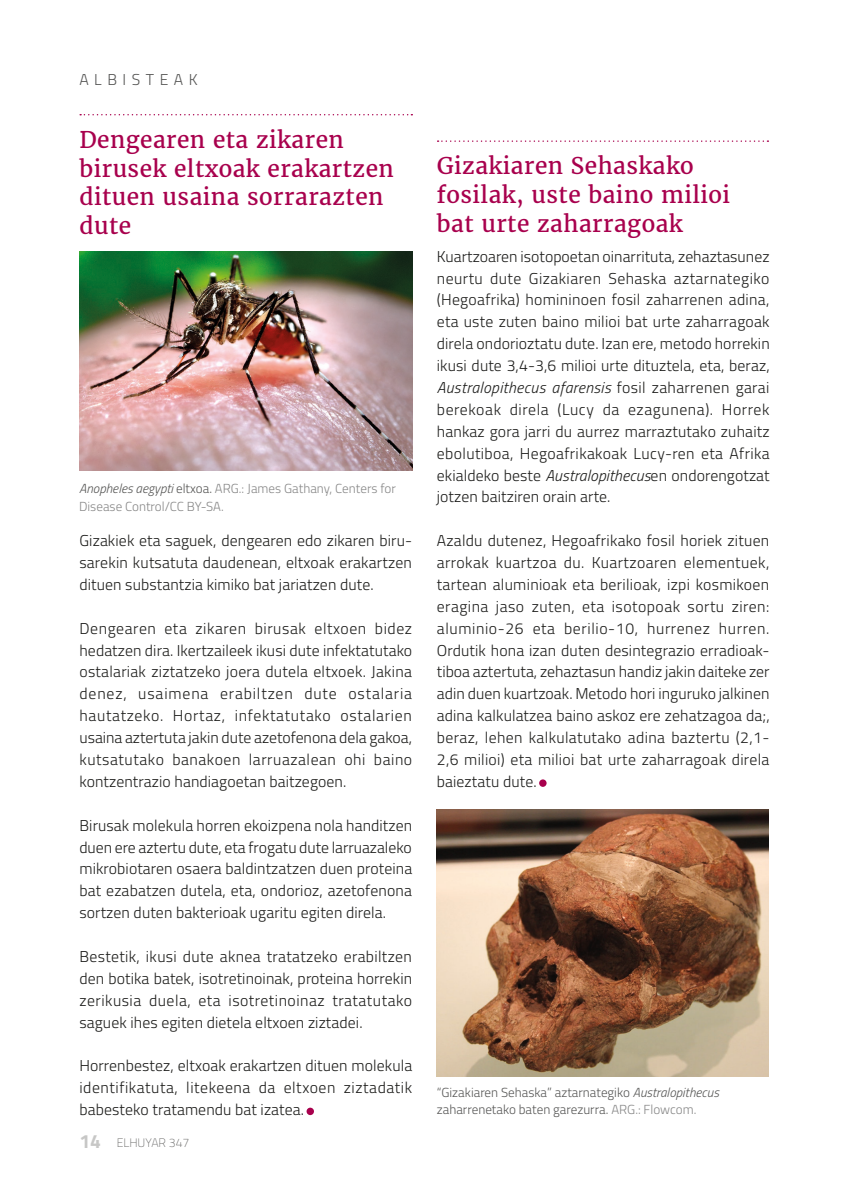
<style>
.page{position:relative;width:844px;height:1191px;background:#fff}
.page>*{position:absolute;margin:0;border:0;box-sizing:border-box;transform-origin:0 0}
.t1{font:22.75px/28.9px "Merriweather";letter-spacing:.02em;color:#a8004d}
.t2{font:300 15.75px/21.9px "Titillium";letter-spacing:.005em;color:#1d1d1b;text-align:justify}
.t3{font:300 15.75px "Titillium";letter-spacing:.35em;color:#575756}
.t4{font:300 13.12px/17.5px "Titillium";color:#575756}
.t5{font:300 13.12px/17.5px "Titillium";color:#878787}
.t6{font:100 12.25px "Titillium";color:#575756}
.s1{font-style:italic;color:#575756}
.s2{color:#575756}
.s3{font-weight:700;font-size:19.25px;color:#c7c7c6}
.s4{font-style:italic}
.s5{color:#878787}
</style>
<div class="page">
<div style="left:306px;top:1107px;width:8px;height:8px;background:#a8004d;border-radius:50%"></div>
<svg style="left:80px;top:114px;width:332px;height:1px"></svg>
<div style="left:539px;top:779px;width:7px;height:8px;background:#a8004d;border-radius:50%"></div>
<svg style="left:437px;top:140px;width:331px;height:2px"></svg>
<img style="left:80px;top:252px;width:332px;height:218px">
<img style="left:436px;top:809px;width:332px;height:267px">
<p class="t3" style="left:79px;top:68px;width:120px">ALBISTEAK</p>
<h1 class="t1" style="left:79px;top:125px;width:316px">Dengearen eta zikaren birusek eltxoak erakartzen dituen usaina sorrarazten dute</h1>
<p class="t5" style="left:79px;top:479px;width:318px"><span class="s1">Anopheles aegypti</span> <span class="s2">eltxoa.</span> ARG.: James Gathany, Centers for<br>Disease Control/CC BY-SA.</p>
<p class="t2" style="left:79px;top:529px;width:334px">Gizakiek eta saguek, dengearen edo zikaren biru&shy;sarekin kutsatuta daudenean, eltxoak erakartzen dituen substantzia kimiko bat jariatzen dute.</p>
<p class="t2" style="left:79px;top:616px;width:334px">Dengearen eta zikaren birusak eltxoen bidez hedatzen dira. Ikertzaileek ikusi dute infektatutako ostalariak ziztatzeko joera dutela eltxoek. Jakina denez, usaimena erabiltzen dute ostalaria hautatzeko. Hortaz, infektatutako ostalarien usaina aztertuta jakin dute azetofenona dela gakoa, kutsatutako banakoen larruazalean ohi baino kontzentrazio handiagoetan baitzegoen.</p>
<p class="t2" style="left:79px;top:813px;width:334px">Birusak molekula horren ekoizpena nola handitzen duen ere aztertu dute, eta frogatu dute larruazaleko mikrobiotaren osaera baldintzatzen duen proteina bat ezabatzen dutela, eta, ondorioz, azetofenona sortzen duten bakterioak ugaritu egiten direla.</p>
<p class="t2" style="left:79px;top:944px;width:334px">Bestetik, ikusi dute aknea tratatzeko erabiltzen den botika batek, isotretinoinak, proteina horrekin zerikusia duela, eta isotretinoinaz tratatutako saguek ihes egiten dietela eltxoen ziztadei.</p>
<p class="t2" style="left:79px;top:1054px;width:334px">Horrenbestez, eltxoak erakartzen dituen molekula identifikatuta, litekeena da eltxoen ziztadatik babesteko tratamendu bat izatea.</p>
<p class="t6" style="left:79px;top:1133px;width:111px"><span class="s3">14</span> ELHUYAR 347</p>
<h1 class="t1" style="left:437px;top:152px;width:295px">Gizakiaren Sehaskako fosilak, uste baino milioi bat urte zaharragoak</h1>
<p class="t2" style="left:437px;top:244px;width:334px">Kuartzoaren isotopoetan oinarrituta, zehaztasunez neurtu dute Gizakiaren Sehaska aztarnategiko (Hegoafrika) homininoen fosil zaharrenen adina, eta uste zuten baino milioi bat urte zaharragoak direla ondorioztatu dute. Izan ere, metodo horrekin ikusi dute 3,4-3,6 milioi urte dituztela, eta, beraz, <span class="s4">Australopithecus afarensis</span> fosil zaharrenen garai berekoak direla (Lucy da ezagunena). Horrek hankaz gora jarri du aurrez marraztutako zuhaitz ebolutiboa, Hegoafrikakoak Lucy-ren eta Afrika ekialdeko beste <span class="s4">Australopithecus</span>en ondorengotzat jotzen baitziren orain arte.</p>
<p class="t2" style="left:437px;top:529px;width:334px">Azaldu dutenez, Hegoafrikako fosil horiek zituen arrokak kuartzoa du. Kuartzoaren elementuek, tartean aluminioak eta berilioak, izpi kosmikoen eragina jaso zuten, eta isotopoak sortu ziren: aluminio-26 eta berilio-10, hurrenez hurren.<br>Ordutik hona izan duten desintegrazio erradioak&shy;tiboa aztertuta, zehaztasun handiz jakin daiteke zer adin duen kuartzoak. Metodo hori inguruko jalkinen adina kalkulatzea baino askoz ere zehatzagoa da;, beraz, lehen kalkulatutako adina baztertu (2,1- 2,6 milioi) eta milioi bat urte zaharragoak direla baieztatu dute.</p>
<p class="t4" style="left:437px;top:1082px;width:283px">“Gizakiaren Sehaska” aztarnategiko <span class="s4">Australopithecus </span>zaharrenetako baten garezurra. <span class="s5">ARG.: Flowcom.</span></p>
</div>
